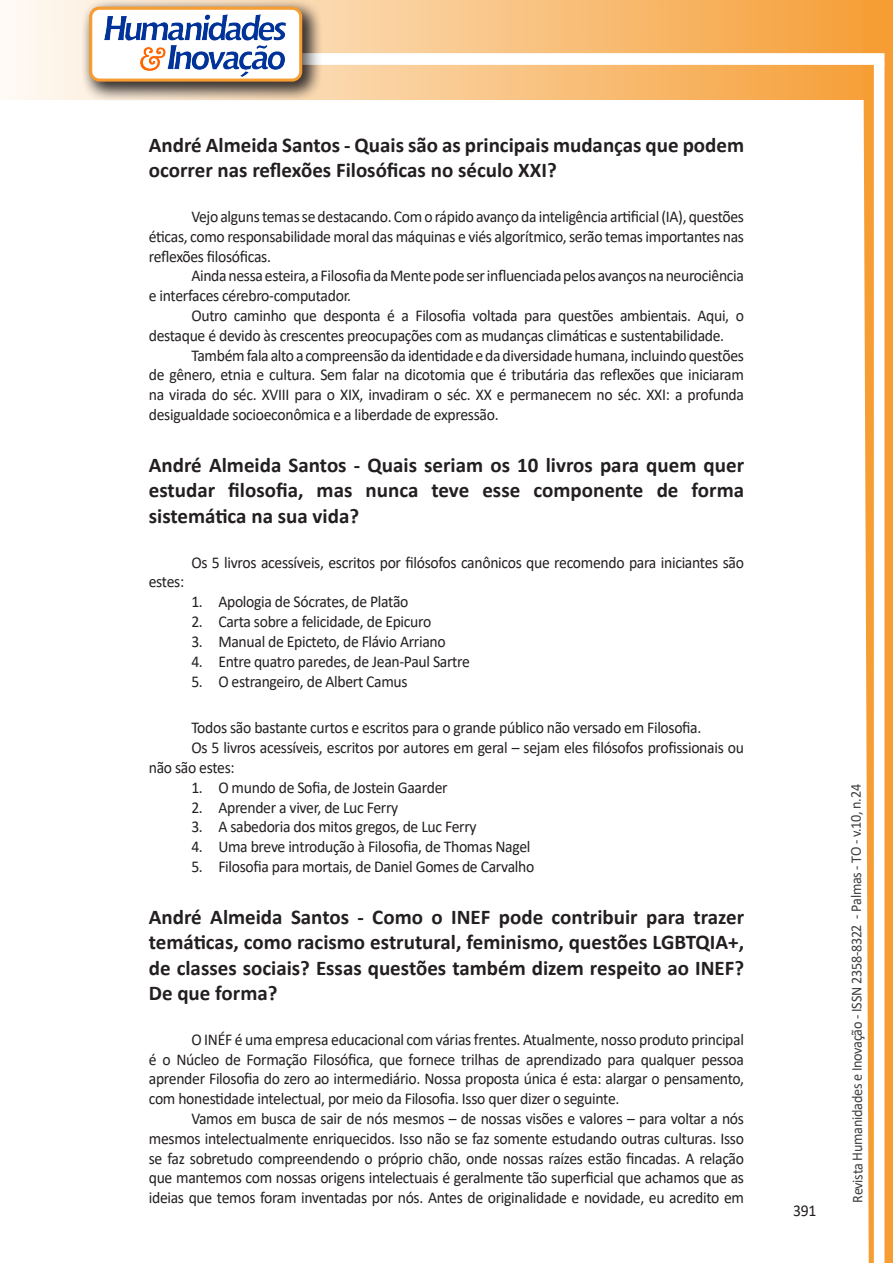
<style>
.page{position:relative;width:893px;height:1263px;background:#fff}
.page>*{position:absolute;margin:0;border:0;box-sizing:border-box;transform-origin:0 0}
.Titulo_2{font:700 21px/25.2px "Calibri";color:#231f20;text-align:justify}
.texto{font:16.5px/19.8px "Calibri";letter-spacing:-.02em;color:#231f20;text-align:justify;scale:.95 1}
.t1{font:15px "Calibri";letter-spacing:-.025em;color:#3e3e3f;scale:.95 1}
</style>
<div class="page">
<svg style="left:5px;top:0;width:858px;height:100px;background:#f9c484"></svg>
<div style="left:302px;top:53px;width:582px;height:12px;background:#fff;border:2px solid #fff"></div>
<svg style="left:863px;top:0;width:30px;height:1263px"></svg>
<div style="left:81px;top:0;width:241px;height:102px;background:#231f20;opacity:.75"></div>
<div style="left:91px;top:8px;width:210px;height:72px;background:#fff;border-radius:9px"></div>
<img style="left:104px;top:14px;width:181px;height:62px">
<div style="left:89px;top:7px;width:213px;height:75px;border:3px solid #f69e34;border-radius:9px"></div>
<p class="Titulo_2" style="left:149px;top:132px;width:597px">André Almeida Santos - Quais são as principais mudanças que podem ocorrer nas reflexões Filosóficas no século XXI?</p>
<p class="texto" style="left:149px;top:206px;width:628px;text-indent:43px">Vejo alguns temas se destacando. Com o rápido avanço da inteligência artificial (IA), questões éticas, como responsabilidade moral das máquinas e viés algorítmico, serão temas importantes nas reflexões filosóficas.</p>
<p class="texto" style="left:149px;top:266px;width:628px;text-indent:43px">Ainda nessa esteira, a Filosofia da Mente pode ser influenciada pelos avanços na neurociência e interfaces cérebro-computador.</p>
<p class="texto" style="left:149px;top:305px;width:628px;text-indent:43px">Outro caminho que desponta é a Filosofia voltada para questões ambientais. Aqui, o destaque é devido às crescentes preocupações com as mudanças climáticas e sustentabilidade.</p>
<p class="texto" style="left:149px;top:345px;width:628px;text-indent:43px">Também fala alto a compreensão da identidade e da diversidade humana, incluindo questões de gênero, etnia e cultura. Sem falar na dicotomia que é tributária das reflexões que iniciaram na virada do séc. XVIII para o XIX, invadiram o séc. XX e permanecem no séc. XXI: a profunda desigualdade socioeconômica e a liberdade de expressão.</p>
<p class="Titulo_2" style="left:149px;top:452px;width:597px">André Almeida Santos - Quais seriam os 10 livros para quem quer estudar filosofia, mas nunca teve esse componente de forma sistemática na sua vida?</p>
<p class="texto" style="left:191px;top:552px;width:583px">Os 5 livros acessíveis, escritos por filósofos canônicos que recomendo para iniciantes são</p>
<p class="texto" style="left:149px;top:572px;width:39px">estes:</p>
<p class="texto" style="left:191px;top:591px;width:230px">1. Apologia de Sócrates, de Platão</p>
<p class="texto" style="left:191px;top:611px;width:254px">2. Carta sobre a felicidade, de Epicuro</p>
<p class="texto" style="left:191px;top:631px;width:269px">3. Manual de Epicteto, de Flávio Arriano</p>
<p class="texto" style="left:191px;top:651px;width:295px">4. Entre quatro paredes, de Jean-Paul Sartre</p>
<p class="texto" style="left:191px;top:671px;width:229px">5. O estrangeiro, de Albert Camus</p>
<p class="texto" style="left:191px;top:717px;width:538px">Todos são bastante curtos e escritos para o grande público não versado em Filosofia.</p>
<p class="texto" style="left:149px;top:737px;width:628px;text-indent:43px">Os 5 livros acessíveis, escritos por autores em geral – sejam eles filósofos profissionais ou não são estes:</p>
<p class="texto" style="left:191px;top:777px;width:271px">1. O mundo de Sofia, de Jostein Gaarder</p>
<p class="texto" style="left:191px;top:797px;width:219px">2. Aprender a viver, de Luc Ferry</p>
<p class="texto" style="left:191px;top:816px;width:302px">3. A sabedoria dos mitos gregos, de Luc Ferry</p>
<p class="texto" style="left:191px;top:836px;width:358px">4. Uma breve introdução à Filosofia, de Thomas Nagel</p>
<p class="texto" style="left:191px;top:856px;width:363px">5. Filosofia para mortais, de Daniel Gomes de Carvalho</p>
<p class="Titulo_2" style="left:149px;top:904px;width:597px">André Almeida Santos - Como o INEF pode contribuir para trazer temáticas, como racismo estrutural, feminismo, questões LGBTQIA+, de classes sociais? Essas questões também dizem respeito ao INEF?<br>De que forma?</p>
<p class="texto" style="left:149px;top:1029px;width:628px;text-indent:43px">O INÉF é uma empresa educacional com várias frentes. Atualmente, nosso produto principal é o Núcleo de Formação Filosófica, que fornece trilhas de aprendizado para qualquer pessoa aprender Filosofia do zero ao intermediário. Nossa proposta única é esta: alargar o pensamento, com honestidade intelectual, por meio da Filosofia. Isso quer dizer o seguinte.</p>
<p class="texto" style="left:149px;top:1108px;width:628px;text-indent:43px">Vamos em busca de sair de nós mesmos – de nossas visões e valores – para voltar a nós mesmos intelectualmente enriquecidos. Isso não se faz somente estudando outras culturas. Isso se faz sobretudo compreendendo o próprio chão, onde nossas raízes estão fincadas. A relação que mantemos com nossas origens intelectuais é geralmente tão superficial que achamos que as ideias que temos foram inventadas por nós. Antes de originalidade e novidade, eu acredito em</p>
<p class="texto" style="left:793px;top:1200px;width:26px">391</p>
<p class="t1" style="left:846px;top:1203px;width:442px;rotate:-90deg">Revista Humanidades e Inovação - ISSN 2358-8322 - Palmas - TO - v.10, n.24</p>
</div>
